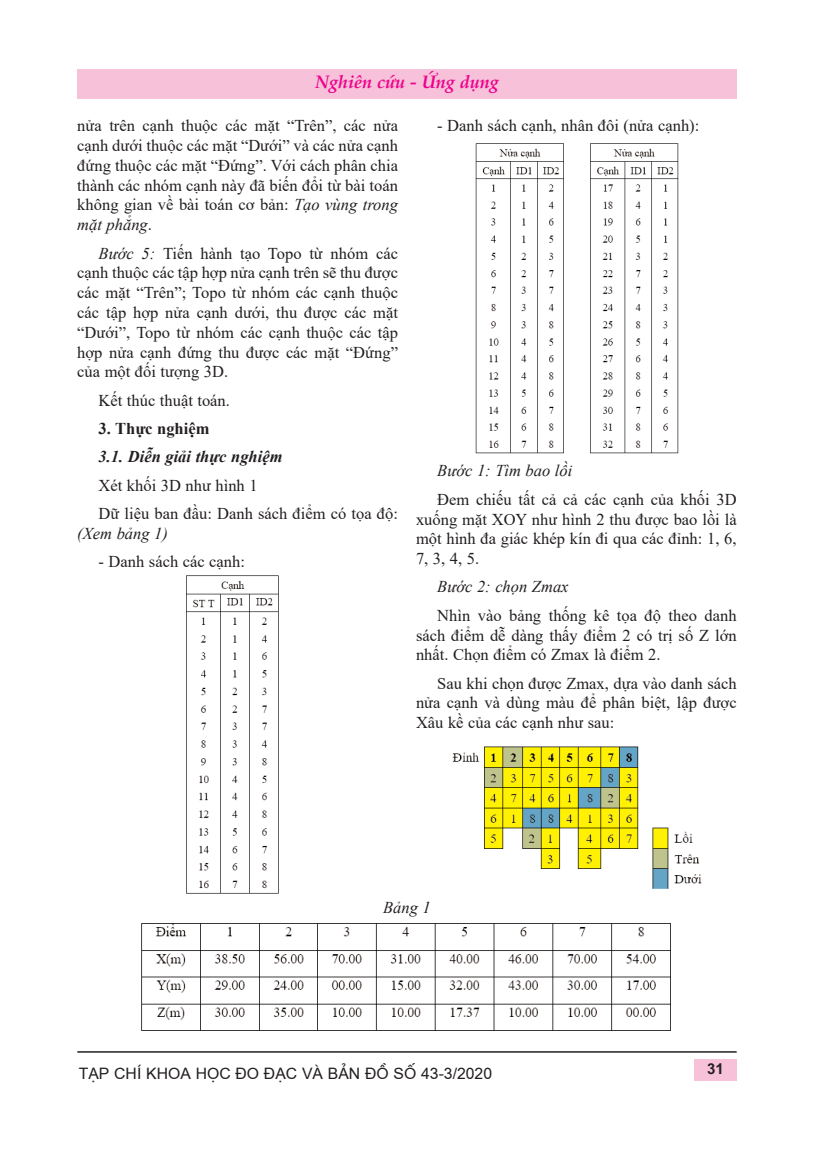
<style>
.page{position:relative;width:814px;height:1154px;background:#fff}
.page>*{position:absolute;margin:0;border:0;box-sizing:border-box;transform-origin:0 0}
.t1{font:italic 700 18px "Palatino Linotype";color:#ed028c}
.t2{font:16.5px/19.8px "Times New Roman";color:#231f20;text-align:justify}
.t3{font:italic 16.5px "Times New Roman";color:#231f20}
.t4{font:italic 700 16.5px "Times New Roman";color:#231f20}
.t5{font:700 16.5px "Times New Roman";color:#231f20}
.t6{font:15.75px "Vn Arial H";color:#231f20}
.t7{font:700 15px "Vn Arial";color:#231f20}
.s1{font-style:italic}
</style>
<div class="page">
<div style="left:77px;top:69px;width:659px;height:30px;background:#f7c1d9"></div>
<div style="left:694px;top:1059px;width:42px;height:22px;background:#f7c1d9"></div>
<hr style="left:77px;top:1051px;width:659px;height:1px;background:#231f20">
<img style="left:141px;top:923px;width:530px;height:108px">
<img style="left:186px;top:575px;width:93px;height:319px">
<img style="left:475px;top:143px;width:204px;height:311px">
<img style="left:452px;top:746px;width:250px;height:143px">
<p class="t1" style="left:315px;top:75px;width:185px">Nghiên cứu - Ứng dụng</p>
<p class="t2" style="left:77px;top:116px;width:322px">nửa trên cạnh thuộc các mặt “Trên”, các nửa cạnh dưới thuộc các mặt “Dưới” và các nửa cạnh đứng thuộc các mặt “Đứng”. Với cách phân chia thành các nhóm cạnh này đã biến đổi từ bài toán không gian về bài toán cơ bản: <span class="s1">Tạo vùng trong mặt phẳng</span>.</p>
<p class="t2" style="left:77px;top:243px;width:322px;text-indent:21px"><span class="s1">Bước 5:</span> Tiến hành tạo Topo từ nhóm các cạnh thuộc các tập hợp nửa cạnh trên sẽ thu được các mặt “Trên”; Topo từ nhóm các cạnh thuộc các tập hợp nửa cạnh dưới, thu được các mặt “Dưới”, Topo từ nhóm các cạnh thuộc các tập hợp nửa cạnh đứng thu được các mặt “Đứng” của một đối tượng 3D.</p>
<p class="t2" style="left:99px;top:390px;width:133px">Kết thúc thuật toán.</p>
<p class="t5" style="left:99px;top:419px;width:112px">3. Thực nghiệm</p>
<p class="t4" style="left:99px;top:448px;width:185px">3.1. Diễn giải thực nghiệm</p>
<p class="t2" style="left:99px;top:471px;width:301px;line-height:28.3px">Xét khối 3D như hình 1<br>Dữ liệu ban đầu: Danh sách điểm có tọa độ:</p>
<p class="t3" style="left:77px;top:524px;width:92px">(Xem bảng 1)</p>
<p class="t2" style="left:99px;top:551px;width:148px">- Danh sách các cạnh:</p>
<p class="t2" style="left:437px;top:116px;width:263px">- Danh sách cạnh, nhân đôi (nửa cạnh):</p>
<p class="t3" style="left:437px;top:462px;width:136px">Bước 1: Tìm bao lồi</p>
<p class="t2" style="left:416px;top:489px;width:322px;text-indent:21px">Đem chiếu tất cả cả các cạnh của khối 3D xuống mặt XOY như hình 2 thu được bao lồi là một hình đa giác khép kín đi qua các đỉnh: 1, 6, 7, 3, 4, 5.</p>
<p class="t3" style="left:437px;top:578px;width:133px">Bước 2: chọn Zmax</p>
<p class="t2" style="left:416px;top:605px;width:322px;text-indent:21px">Nhìn vào bảng thống kê tọa độ theo danh sách điểm dễ dàng thấy điểm 2 có trị số Z lớn nhất. Chọn điểm có Zmax là điểm 2.</p>
<p class="t2" style="left:416px;top:673px;width:322px;text-indent:21px">Sau khi chọn được Zmax, dựa vào danh sách nửa cạnh và dùng màu để phân biệt, lập được Xâu kề của các cạnh như sau:</p>
<p class="t3" style="left:383px;top:898px;width:49px">Bảng 1</p>
<p class="t6" style="left:79px;top:1064px;width:415px">T¹P CHÝ KHOA HÄC ®O ®¹C VΜ B¶N ®Å SÈ 43-3/2020</p>
<p class="t7" style="left:707px;top:1063px;width:18px">31</p>
</div>
